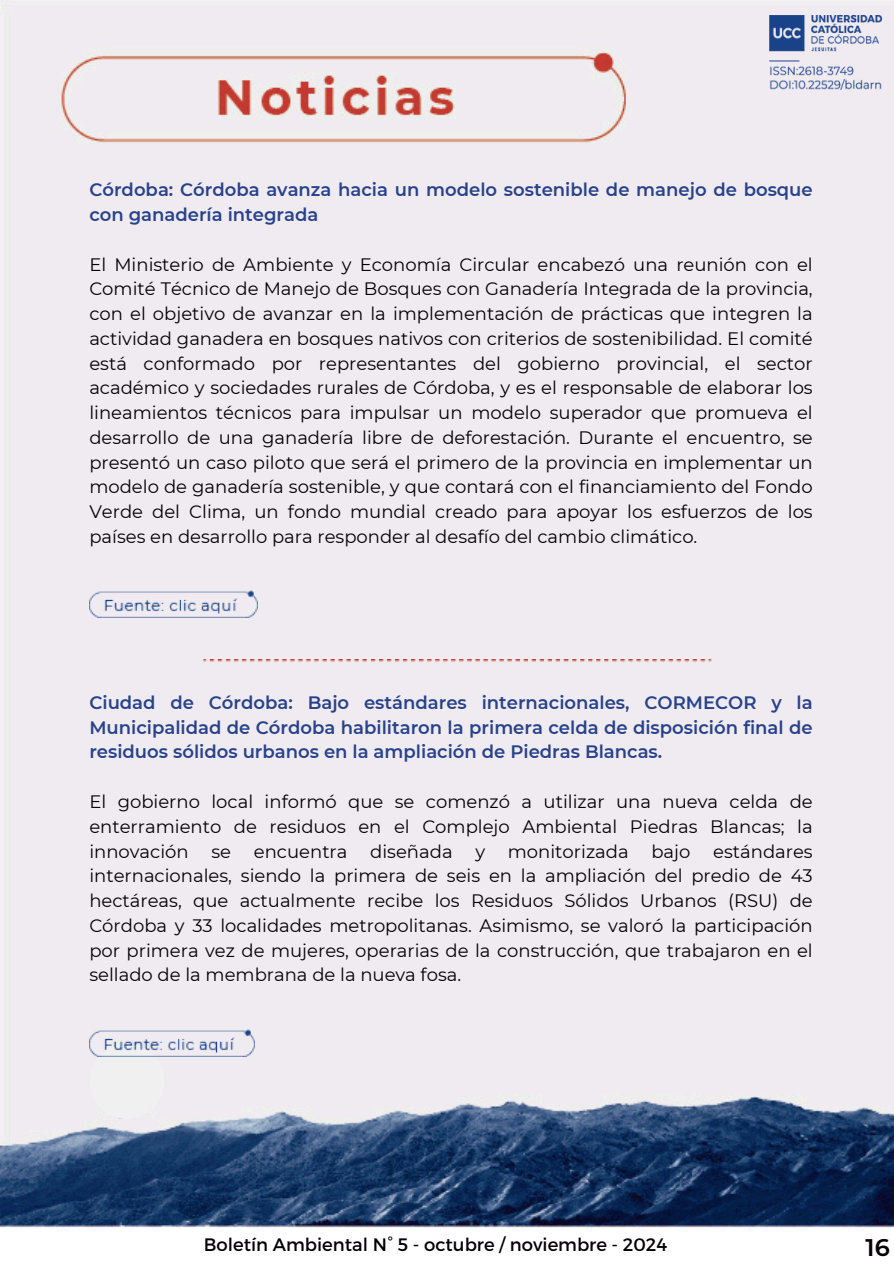
<style>
.page{position:relative;width:894px;height:1264px;background:#fff}
.page>*{position:absolute;margin:0;border:0;box-sizing:border-box;transform-origin:0 0}
.t1{font:600 24px "Montserrat";color:#040006}
.t2{font:18px/24.8px "Montserrat";color:#040006;text-align:justify}
.t3{font:600 18px/24.8px "Montserrat";color:#28428a;text-align:justify}
</style>
<div class="page">
<img style="left:0;top:0;width:893px;height:1228px">
<img style="left:89px;top:590px;width:168px;height:27px">
<img style="left:204px;top:659px;width:507px;height:2px">
<div style="left:89px;top:1043px;width:76px;height:76px;background:#f0f0f0;border-radius:50%"></div>
<img style="left:89px;top:1029px;width:166px;height:27px">
<img style="left:769px;top:16px;width:112px;height:73px">
<p class="t3" style="left:89px;top:177px;width:724px">Córdoba: Córdoba avanza hacia un modelo sostenible de manejo de bosque con ganadería integrada</p>
<h1 class="t2" style="left:89px;top:252px;width:724px">El Ministerio de Ambiente y Economía Circular encabezó una reunión con el Comité Técnico de Manejo de Bosques con Ganadería Integrada de la provincia, con el objetivo de avanzar en la implementación de prácticas que integren la actividad ganadera en bosques nativos con criterios de sostenibilidad. El comité está conformado por representantes del gobierno provincial, el sector académico y sociedades rurales de Córdoba, y es el responsable de elaborar los lineamientos técnicos para impulsar un modelo superador que promueva el desarrollo de una ganadería libre de deforestación. Durante el encuentro, se presentó un caso piloto que será el primero de la provincia en implementar un modelo de ganadería sostenible, y que contará con el financiamiento del Fondo Verde del Clima, un fondo mundial creado para apoyar los esfuerzos de los países en desarrollo para responder al desafío del cambio climático.</h1>
<p class="t3" style="left:89px;top:690px;width:724px">Ciudad de Córdoba: Bajo estándares internacionales, CORMECOR y la Municipalidad de Córdoba habilitaron la primera celda de disposición final de residuos sólidos urbanos en la ampliación de Piedras Blancas.</p>
<p class="t2" style="left:89px;top:789px;width:724px">El gobierno local informó que se comenzó a utilizar una nueva celda de enterramiento de residuos en el Complejo Ambiental Piedras Blancas; la innovación</p>
<p class="t2" style="left:211px;top:838px;width:21px">se</p>
<p class="t2" style="left:254px;top:838px;width:95px">encuentra</p>
<p class="t2" style="left:370px;top:838px;width:84px">diseñada</p>
<p class="t2" style="left:475px;top:838px;width:11px">y</p>
<p class="t2" style="left:507px;top:838px;width:122px">monitorizada</p>
<p class="t2" style="left:651px;top:838px;width:41px">bajo</p>
<p class="t2" style="left:89px;top:838px;width:724px;text-indent:623px">estándares internacionales, siendo la primera de seis en la ampliación del predio de 43 hectáreas, que actualmente recibe los Residuos Sólidos Urbanos (RSU) de Córdoba y 33 localidades metropolitanas. Asimismo, se valoró la participación por primera vez de mujeres, operarias de la construcción, que trabajaron en el sellado de la membrana de la nueva fosa.</p>
<p class="t2" style="left:204px;top:1231px;width:465px">Boletín Ambiental N° 5 - octubre / noviembre - 2024</p>
<h1 class="t1" style="left:865px;top:1232px;width:26px">16</h1>
</div>
